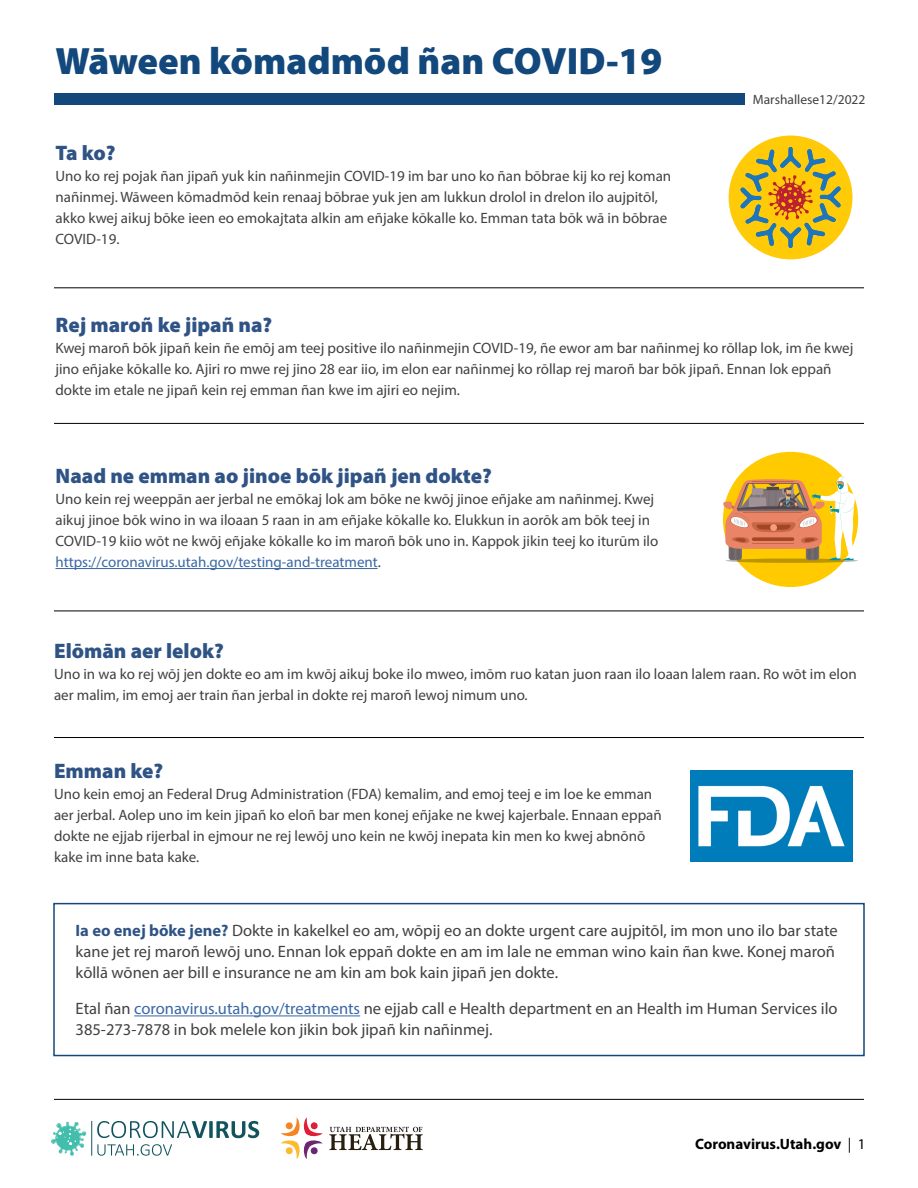
<style>
.page{position:relative;width:918px;height:1188px;background:#fff}
.page>*{position:absolute;margin:0;border:0;box-sizing:border-box;transform-origin:0 0}
.t1{font:900 38.25px "Myriad Pro";color:#12487c}
.t2{font:900 21px "Myriad Pro";color:#2f5385}
.t3{font:16.5px/21px "Myriad Pro";color:#414042}
.t4{font:15px/21px "Myriad Pro";color:#414042}
.t5{font:700 15px "Myriad Pro";color:#000}
.t6{font:13.5px "Myriad Pro";color:#414042}
.s1{color:#3a68a5}
.s2{font-weight:700;color:#2f5385}
.s3{font-weight:400}
</style>
<div class="page">
<svg style="left:51px;top:1122px;width:36px;height:34px"></svg>
<svg style="left:97px;top:1144px;width:75px;height:12px"></svg>
<svg style="left:97px;top:1121px;width:162px;height:17px"></svg>
<hr style="left:91px;top:1121px;width:1px;height:35px;background:#11545e">
<hr style="left:54px;top:1099px;width:810px;height:1px;background:#000">
<div style="left:54px;top:93px;width:691px;height:11px;background:#12487c"></div>
<hr style="left:54px;top:288px;width:810px;height:1px;background:#000">
<hr style="left:54px;top:423px;width:810px;height:1px;background:#000">
<hr style="left:54px;top:611px;width:810px;height:1px;background:#000">
<hr style="left:54px;top:737px;width:810px;height:1px;background:#000">
<div style="left:729px;top:136px;width:123px;height:123px;background:#ffca07;border-radius:50%"></div>
<svg style="left:740px;top:147px;width:101px;height:101px"></svg>
<hr style="left:56px;top:568px;width:322px;height:1px;background:#3a68a5">
<div style="left:723px;top:452px;width:135px;height:135px;background:#ffca00;border-radius:50%"></div>
<svg style="left:725px;top:559px;width:133px;height:4px"></svg>
<svg style="left:723px;top:476px;width:133px;height:84px"></svg>
<img style="left:690px;top:770px;width:162px;height:91px">
<hr style="left:134px;top:1016px;width:226px;height:1px;background:#3a68a5">
<div style="left:53px;top:903px;width:812px;height:153px;border:2px solid #12487c"></div>
<svg style="left:329px;top:1127px;width:94px;height:23px"></svg>
<svg style="left:281px;top:1117px;width:42px;height:42px"></svg>
<p class="t1" style="left:56px;top:35px;width:608px">Wāween kōmadmōd ñan COVID-19</p>
<p class="t2" style="left:56px;top:139px;width:61px">Ta ko?</p>
<p class="t4" style="left:56px;top:166px;width:617px">Uno ko rej pojak ñan jipañ yuk kin nañinmejin COVID-19 im bar uno ko ñan bōbrae kij ko rej koman nañinmej. Wāween kōmadmōd kein renaaj bōbrae yuk jen am lukkun drolol in drelon ilo aujpitōl, akko kwej aikuj bōke ieen eo emokajtata alkin am eñjake kōkalle ko. Emman tata bōk wā in bōbrae COVID-19.</p>
<p class="t6" style="left:753px;top:91px;width:114px">Marshallese12/2022</p>
<p class="t2" style="left:56px;top:311px;width:218px">Rej maroñ ke jipañ na?</p>
<p class="t4" style="left:56px;top:337px;width:799px">Kwej maroñ bōk jipañ kein ñe emōj am teej positive ilo nañinmejin COVID-19, ñe ewor am bar nañinmej ko rōllap lok, im ñe kwej jino eñjake kōkalle ko. Ajiri ro mwe rej jino 28 ear iio, im elon ear nañinmej ko rōllap rej maroñ bar bōk jipañ. Ennan lok eppañ dokte im etale ne jipañ kein rej emman ñan kwe im ajiri eo nejim.</p>
<p class="t2" style="left:56px;top:462px;width:438px">Naad ne emman ao jinoe bōk jipañ jen dokte?</p>
<p class="t4" style="left:56px;top:488px;width:604px">Uno kein rej weeppān aer jerbal ne emōkaj lok am bōke ne kwōj jinoe eñjake am nañinmej. Kwej aikuj jinoe bōk wino in wa iloaan 5 raan in am eñjake kōkalle ko. Elukkun in aorōk am bōk teej in COVID-19 kiio wōt ne kwōj eñjake kōkalle ko im maroñ bōk uno in. Kappok jikin teej ko iturūm ilo <span class="s1">https://coronavirus.utah.gov/testing-and-treatment</span>.</p>
<p class="t2" style="left:54px;top:637px;width:171px">Elōmān aer lelok?</p>
<p class="t4" style="left:54px;top:663px;width:804px">Uno in wa ko rej wōj jen dokte eo am im kwōj aikuj boke ilo mweo, imōm ruo katan juon raan ilo loaan lalem raan. Ro wōt im elon aer malim, im emoj aer train ñan jerbal in dokte rej maroñ lewoj nimum uno.</p>
<p class="t2" style="left:54px;top:757px;width:111px">Emman ke?</p>
<p class="t4" style="left:54px;top:783px;width:609px">Uno kein emoj an Federal Drug Administration (FDA) kemalim, and emoj teej e im loe ke emman aer jerbal. Aolep uno im kein jipañ ko eloñ bar men konej eñjake ne kwej kajerbale. Ennaan eppañ dokte ne ejjab rijerbal in ejmour ne rej lewōj uno kein ne kwōj inepata kin men ko kwej abnōnō kake im inne bata kake.</p>
<p class="t3" style="left:76px;top:920px;width:764px"><span class="s2">Ia eo enej bōke jene?</span> Dokte in kakelkel eo am, wōpij eo an dokte urgent care aujpitōl, im mon uno ilo bar state kane jet rej maroñ lewōj uno. Ennan lok eppañ dokte en am im lale ne emman wino kain ñan kwe. Konej maroñ kōllā wōnen aer bill e insurance ne am kin am bok kain jipañ jen dokte.</p>
<p class="t3" style="left:76px;top:998px;width:764px">Etal ñan <span class="s1">coronavirus.utah.gov/treatments</span> ne ejjab call e Health department en an Health im Human Services ilo<br>385-273-7878 in bok melele kon jikin bok jipañ kin nañinmej.</p>
<p class="t5" style="left:695px;top:1134px;width:172px">Coronavirus.Utah.gov <span class="s3">| 1</span></p>
</div>
